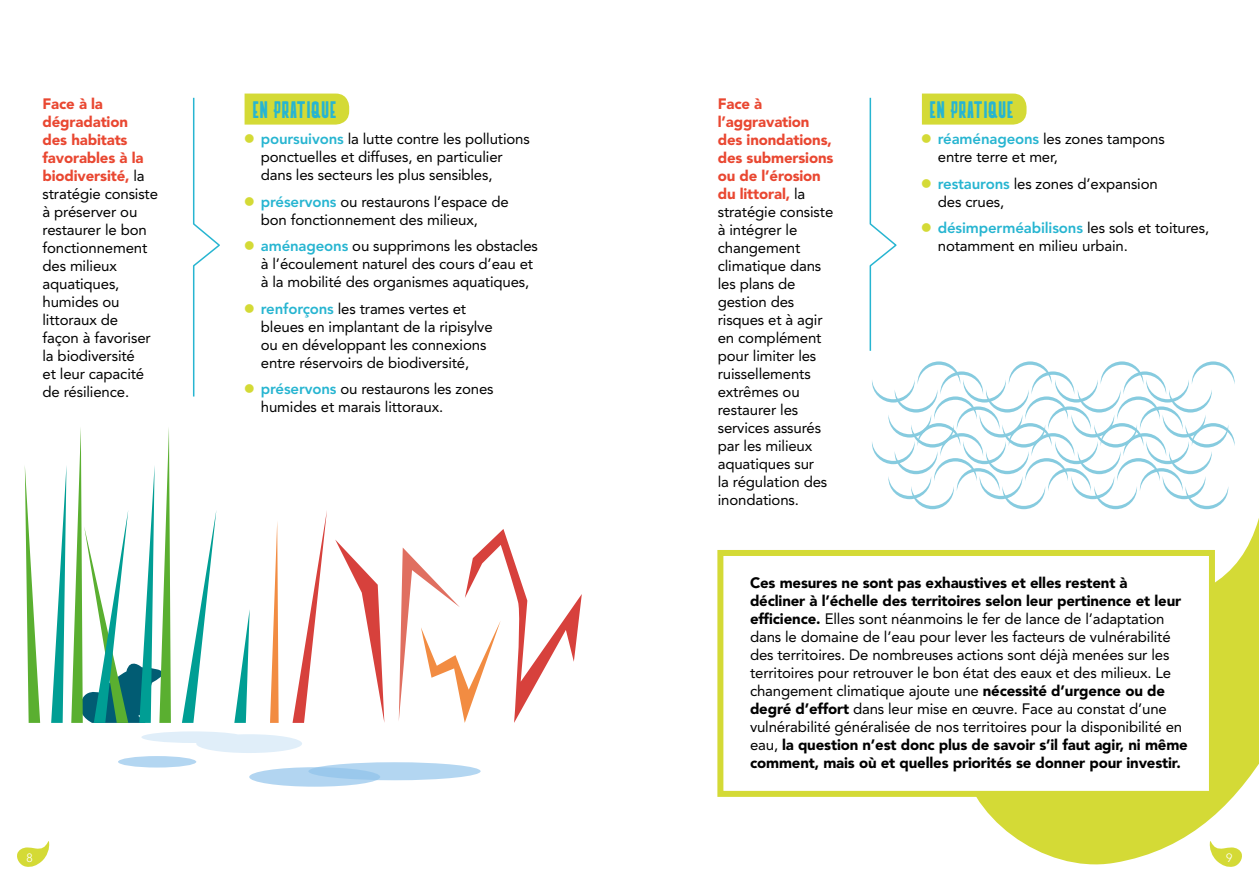
<style>
.page{position:relative;width:1259px;height:893px;background:#fff}
.page>*{position:absolute;margin:0;border:0;box-sizing:border-box;transform-origin:0 0}
.t1{font:21px "Cookit";letter-spacing:.03em;color:#27b5d1}
.t2{font:15px/18px "Avenir LT Std";letter-spacing:-.01em;color:#000}
.t3{font:300 12px "Avenir";color:#fff}
.s1{font-weight:900;color:#e94731}
.s2{color:#d4da36}
.s3{font-weight:800;color:#27b5d1}
.s4{font-weight:900}
</style>
<div class="page">
<svg style="left:976px;top:509px;width:283px;height:356px;fill:#d4da36"></svg>
<div style="left:244px;top:94px;width:105px;height:31px;background:#d4da36"></div>
<div style="left:922px;top:94px;width:104px;height:31px;background:#d4da36"></div>
<div style="left:717px;top:550px;width:498px;height:247px;background:#fff;border:6px solid #d4da36"></div>
<svg style="left:25px;top:469px;width:15px;height:254px"></svg>
<svg style="left:270px;top:522px;width:9px;height:201px"></svg>
<svg style="left:234px;top:610px;width:16px;height:113px"></svg>
<svg style="left:51px;top:428px;width:120px;height:295px"></svg>
<svg style="left:182px;top:512px;width:34px;height:211px"></svg>
<svg style="left:292px;top:511px;width:35px;height:212px"></svg>
<svg style="left:399px;top:529px;width:183px;height:194px"></svg>
<svg style="left:335px;top:540px;width:49px;height:180px"></svg>
<div style="left:308px;top:762px;width:172px;height:18px;background:#b3d6f1;border-radius:50%"></div>
<svg style="left:141px;top:731px;width:161px;height:22px"></svg>
<div style="left:118px;top:756px;width:78px;height:11px;background:#b3d6f1;border-radius:50%"></div>
<svg style="left:249px;top:767px;width:131px;height:20px;background:#add2ef"></svg>
<svg style="left:192px;top:97px;width:28px;height:300px"></svg>
<svg style="left:869px;top:97px;width:28px;height:254px"></svg>
<svg style="left:872px;top:361px;width:362px;height:148px"></svg>
<svg style="left:17px;top:841px;width:33px;height:26px"></svg>
<svg style="left:1208px;top:841px;width:35px;height:26px"></svg>
<p class="t2" style="left:43px;top:95px;width:117px"><span class="s1">Face à la dégradation<br>des habitats favorables à la biodiversité,</span> la stratégie consiste à préserver ou restaurer le bon fonctionnement des milieux aquatiques, humides ou littoraux de façon à favoriser la biodiversité<br>et leur capacité de résilience.</p>
<p class="t2" style="left:718px;top:95px;width:117px"><span class="s1">Face à l’aggravation des inondations, des submersions ou de l’érosion du littoral,</span> la stratégie consiste à intégrer le changement climatique dans les plans de gestion des risques et à agir en complément pour limiter les ruissellements extrêmes ou restaurer les services assurés par les milieux aquatiques sur<br>la régulation des inondations.</p>
<h1 class="t1" style="left:252px;top:96px;width:85px">EN PRATIQUE</h1>
<p class="t2" style="left:261px;top:130px;width:270px;text-indent:-17px"><span class="s2">●</span> <span class="s3">poursuivons</span> la lutte contre les pollutions ponctuelles et diffuses, en particulier dans les secteurs les plus sensibles,</p>
<p class="t2" style="left:261px;top:193px;width:249px;text-indent:-17px"><span class="s2">●</span> <span class="s3">préservons</span> ou restaurons l’espace de bon fonctionnement des milieux,</p>
<p class="t2" style="left:261px;top:237px;width:279px;text-indent:-17px"><span class="s2">●</span> <span class="s3">aménageons</span> ou supprimons les obstacles à l’écoulement naturel des cours d’eau et à la mobilité des organismes aquatiques,</p>
<p class="t2" style="left:261px;top:300px;width:233px;text-indent:-17px"><span class="s2">●</span> <span class="s3">renforçons</span> les trames vertes et bleues en implantant de la ripisylve ou en développant les connexions entre réservoirs de biodiversité,</p>
<p class="t2" style="left:261px;top:380px;width:234px;text-indent:-17px"><span class="s2">●</span> <span class="s3">préservons</span> ou restaurons les zones humides et marais littoraux.</p>
<h1 class="t1" style="left:929px;top:96px;width:85px">EN PRATIQUE</h1>
<p class="t2" style="left:938px;top:130px;width:228px;text-indent:-17px"><span class="s2">●</span> <span class="s3">réaménageons</span> les zones tampons entre terre et mer,</p>
<p class="t2" style="left:938px;top:175px;width:221px;text-indent:-17px"><span class="s2">●</span> <span class="s3">restaurons</span> les zones d’expansion des crues,</p>
<p class="t2" style="left:938px;top:219px;width:273px;text-indent:-17px"><span class="s2">●</span> <span class="s3">désimperméabilisons</span> les sols et toitures, notamment en milieu urbain.</p>
<p class="t2" style="left:750px;top:573px;width:439px"><span class="s4">Ces mesures ne sont pas exhaustives et elles restent à<br>décliner à l’échelle des territoires selon leur pertinence et leur efficience.</span> Elles sont néanmoins le fer de lance de l’adaptation dans le domaine de l’eau pour lever les facteurs de vulnérabilité des territoires. De nombreuses actions sont déjà menées sur les territoires pour retrouver le bon état des eaux et des milieux. Le changement climatique ajoute une <span class="s4">nécessité d’urgence ou de degré d’effort</span> dans leur mise en œuvre. Face au constat d’une vulnérabilité généralisée de nos territoires pour la disponibilité en eau, <span class="s4">la question n’est donc plus de savoir s’il faut agir, ni même comment, mais où et quelles priorités se donner pour investir.</span></p>
<p class="t3" style="left:26px;top:850px;width:8px">8</p>
<p class="t3" style="left:1226px;top:850px;width:8px">9</p>
</div>
